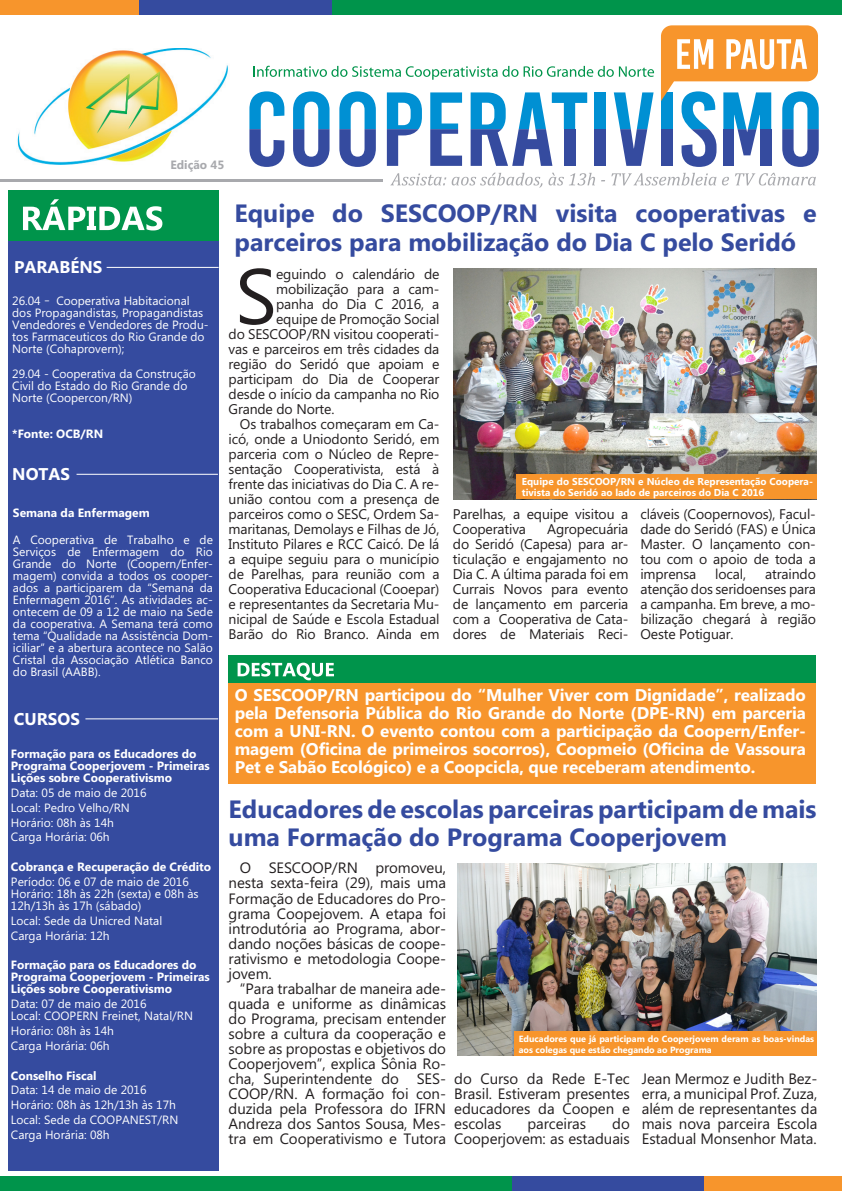
<style>
.page{position:relative;width:842px;height:1191px;background:#fff}
.page>*{position:absolute;margin:0;border:0;box-sizing:border-box;transform-origin:0 0}
.TEXTOS{font:78.3px "Microsoft Phags Pa";color:#231f20}
.TÍTULO{font:700 25px/28px "Microsoft Phags Pa";color:#354b9f}
.DESTAQUES{font:700 17px/18px "Microsoft Phags Pa";letter-spacing:-.01em;color:#fff;text-align:justify}
.TEXTOS-2{font:15px/15px "Microsoft Phags Pa";letter-spacing:-.005em;color:#231f20;text-align:justify}
.TEXTOS-3{font:14px/15px "Microsoft Phags Pa";letter-spacing:-.01em;color:#231f20;text-align:justify}
.CURSOS_NOTAS{font:12px/12px "Microsoft Phags Pa";color:#fff}
.CURSOS_NOTAS-2{font:700 12px/12px "Microsoft Phags Pa";color:#fff}
.PARABÉNS{font:12px/12px "Microsoft Phags Pa";color:#fff}
.PARABÉNS-2{font:700 12px "Microsoft Phags Pa";color:#fff}
.PARABÉNS-3{font:700 12px "Microsoft Phags Pa";color:#a8a9ad}
.LEGENDAS_DIR{font:700 10px/11px "Microsoft Phags Pa";color:#fff}
.LEGENDAS_DIR-2{font:700 9px/11px "Microsoft Phags Pa";color:#fff}
</style>
<div class="page">
<div style="left:229px;top:682px;width:587px;height:101px;background:#f7952c"></div>
<div style="left:594px;top:92px;width:12px;height:37px;background:#0090d3"></div>
<svg style="left:249px;top:91px;width:35px;height:76px"></svg>
<svg style="left:293px;top:91px;width:37px;height:76px"></svg>
<svg style="left:339px;top:91px;width:37px;height:76px"></svg>
<svg style="left:387px;top:92px;width:35px;height:74px"></svg>
<svg style="left:430px;top:92px;width:32px;height:74px"></svg>
<svg style="left:471px;top:92px;width:116px;height:74px"></svg>
<div style="left:564px;top:129px;width:11px;height:37px;background:#354b9f"></div>
<div style="left:594px;top:129px;width:12px;height:37px;background:#354b9f"></div>
<svg style="left:614px;top:92px;width:40px;height:74px"></svg>
<hr style="left:0;top:179px;width:383px;height:2px;background:#a8a9ad">
<svg style="left:661px;top:25px;width:158px;height:142px"></svg>
<svg style="left:254px;top:66px;width:264px;height:14px"></svg>
<svg style="left:524px;top:66px;width:130px;height:11px"></svg>
<img style="left:17px;top:48px;width:211px;height:117px">
<div style="left:332px;top:0;width:510px;height:14px;background:#00944b"></div>
<div style="left:138px;top:0;width:194px;height:14px;background:#354b9f"></div>
<div style="left:1px;top:0;width:138px;height:14px;background:#f7952c"></div>
<div style="left:8px;top:241px;width:211px;height:929px;background:#354b9f"></div>
<img style="left:454px;top:269px;width:363px;height:230px">
<div style="left:8px;top:190px;width:211px;height:51px;background:#00944b"></div>
<div style="left:229px;top:655px;width:587px;height:27px;background:#00944b"></div>
<svg style="left:23px;top:199px;width:139px;height:31px"></svg>
<hr style="left:77px;top:474px;width:141px;height:1px;background:#fff">
<hr style="left:85px;top:718px;width:133px;height:1px;background:#fff">
<img style="left:457px;top:863px;width:360px;height:192px">
<svg style="left:238px;top:662px;width:96px;height:18px"></svg>
<div style="left:0;top:1176px;width:513px;height:15px;background:#00944b"></div>
<div style="left:513px;top:1176px;width:192px;height:15px;background:#354b9f"></div>
<div style="left:705px;top:1176px;width:137px;height:15px;background:#f7952c"></div>
<hr style="left:107px;top:267px;width:112px;height:1px;background:#fff">
<div style="left:516px;top:475px;width:301px;height:24px;background:#f7952c"></div>
<div style="left:514px;top:1031px;width:303px;height:24px;background:#f7952c"></div>
<svg style="left:391px;top:173px;width:55px;height:12px"></svg>
<svg style="left:452px;top:173px;width:90px;height:15px"></svg>
<svg style="left:548px;top:173px;width:47px;height:12px"></svg>
<svg style="left:611px;top:173px;width:105px;height:12px"></svg>
<svg style="left:722px;top:177px;width:7px;height:8px"></svg>
<svg style="left:735px;top:173px;width:81px;height:12px"></svg>
<p class="PARABÉNS-3" style="left:170px;top:156px;width:55px">Edição 45</p>
<p class="DESTAQUES" style="left:14px;top:257px;width:90px">PARABÉNS</p>
<p class="PARABÉNS" style="left:12px;top:295px;width:198px">26.04 – Cooperativa Habitacional dos Propagandistas, Propagandistas<br>Vendedores e Vendedores de Produ&shy;tos Farmaceuticos do Rio Grande do<br>Norte (Cohaprovern);</p>
<p class="PARABÉNS" style="left:12px;top:367px;width:185px">29.04 - Cooperativa da Construção<br>Civil do Estado do Rio Grande do<br>Norte (Coopercon/RN)</p>
<p class="PARABÉNS-2" style="left:12px;top:425px;width:92px">*Fonte: OCB/RN</p>
<p class="DESTAQUES" style="left:12px;top:464px;width:59px">NOTAS</p>
<p class="CURSOS_NOTAS-2" style="left:13px;top:506px;width:138px">Semana da Enfermagem</p>
<p class="CURSOS_NOTAS" style="left:13px;top:533px;width:202px;text-align:justify">A Cooperativa de Trabalho e de Serviços de Enfermagem do Rio Grande do Norte (Coopern/Enfer&shy;magem) convida a todos os cooper&shy;ados a participarem da “Semana da Enfermagem 2016”. As atividades ac&shy;ontecem de 09 a 12 de maio na Sede da cooperativa. A Semana terá como tema “Qualidade na Assistência Dom&shy;iciliar” e a abertura acontece no Salão Cristal da Associação Atlética Banco do Brasil (AABB).</p>
<p class="DESTAQUES" style="left:14px;top:709px;width:67px">CURSOS</p>
<p class="CURSOS_NOTAS-2" style="left:11px;top:747px;width:200px">Formação para os Educadores do<br>Programa Cooperjovem - Primeiras<br>Lições sobre Cooperativismo</p>
<p class="CURSOS_NOTAS" style="left:11px;top:786px;width:137px">Data: 05 de maio de 2016</p>
<p class="CURSOS_NOTAS" style="left:11px;top:801px;width:120px">Local: Pedro Velho/RN</p>
<p class="CURSOS_NOTAS" style="left:11px;top:815px;width:105px">Horário: 08h às 14h</p>
<p class="CURSOS_NOTAS" style="left:11px;top:830px;width:100px">Carga Horária: 06h</p>
<p class="CURSOS_NOTAS-2" style="left:11px;top:860px;width:202px">Cobrança e Recuperação de Crédito</p>
<p class="CURSOS_NOTAS" style="left:11px;top:875px;width:189px">Período: 06 e 07 de maio de 2016<br>Horário: 18h às 22h (sexta) e 08h às<br>12h/13h às 17h (sábado)</p>
<p class="CURSOS_NOTAS" style="left:11px;top:914px;width:153px">Local: Sede da Unicred Natal</p>
<p class="CURSOS_NOTAS" style="left:11px;top:928px;width:100px">Carga Horária: 12h</p>
<p class="CURSOS_NOTAS-2" style="left:11px;top:958px;width:200px">Formação para os Educadores do<br>Programa Cooperjovem - Primeiras<br>Lições sobre Cooperativismo</p>
<p class="CURSOS_NOTAS" style="left:11px;top:997px;width:184px">Data: 07 de maio de 2016<br>Local: COOPERN Freinet, Natal/RN</p>
<p class="CURSOS_NOTAS" style="left:11px;top:1024px;width:105px">Horário: 08h às 14h</p>
<p class="CURSOS_NOTAS" style="left:11px;top:1039px;width:100px">Carga Horária: 06h</p>
<p class="CURSOS_NOTAS-2" style="left:11px;top:1068px;width:87px">Conselho Fiscal</p>
<p class="CURSOS_NOTAS" style="left:11px;top:1083px;width:137px">Data: 14 de maio de 2016</p>
<p class="CURSOS_NOTAS" style="left:11px;top:1098px;width:166px">Horário: 08h às 12h/13h às 17h</p>
<p class="CURSOS_NOTAS" style="left:11px;top:1113px;width:169px">Local: Sede da COOPANEST/RN</p>
<p class="CURSOS_NOTAS" style="left:11px;top:1128px;width:100px">Carga Horária: 08h</p>
<p class="TÍTULO" style="left:234px;top:198px;width:584px">Equipe do SESCOOP/RN visita cooperativas e parceiros para mobilização do Dia C pelo Seridó</p>
<p class="TEXTOS" style="left:235px;top:242px;width:43px">S</p>
<p class="TEXTOS-3" style="left:276px;top:266px;width:165px">eguindo o calendário de</p>
<p class="TEXTOS-3" style="left:276px;top:281px;width:165px">mobilização para a cam-</p>
<p class="TEXTOS-3" style="left:276px;top:296px;width:165px">panha do Dia C 2016, a</p>
<p class="TEXTOS-3" style="left:276px;top:311px;width:165px">equipe de Promoção Social</p>
<p class="TEXTOS-3" style="left:229px;top:326px;width:212px">do SESCOOP/RN visitou cooperati-</p>
<p class="TEXTOS-3" style="left:229px;top:341px;width:212px">vas e parceiros em três cidades da</p>
<p class="TEXTOS-3" style="left:229px;top:356px;width:212px">região do Seridó que apoiam e</p>
<p class="TEXTOS-3" style="left:229px;top:371px;width:212px">participam do Dia de Cooperar</p>
<p class="TEXTOS-3" style="left:229px;top:386px;width:212px">desde o início da campanha no Rio</p>
<p class="TEXTOS-3" style="left:229px;top:401px;width:107px">Grande do Norte.</p>
<p class="TEXTOS-3" style="left:229px;top:416px;width:212px;text-indent:11px">Os trabalhos começaram em Ca&shy;icó, onde a Uniodonto Seridó, em parceria com o Núcleo de Repre&shy;sentação Cooperativista, está à frente das iniciativas do Dia C. A re&shy;união contou com a presença de parceiros como o SESC, Ordem Sa&shy;maritanas, Demolays e Filhas de Jó, Instituto Pilares e RCC Caicó. De lá a equipe seguiu para o município de Parelhas, para reunião com a Cooperativa Educacional (Cooepar) e representantes da Secretaria Mu&shy;nicipal de Saúde e Escola Estadual Barão do Rio Branco. Ainda em</p>
<p class="LEGENDAS_DIR" style="left:522px;top:475px;width:293px">Equipe do SESCOOP/RN e Núcleo de Representação Coopera&shy;tivista do Seridó ao lado de parceiros do Dia C 2016</p>
<p class="TEXTOS-3" style="left:453px;top:506px;width:177px">Parelhas, a equipe visitou a<br>Cooperativa</p>
<p class="TEXTOS-3" style="left:453px;top:521px;width:177px;text-indent:94px">Agropecuária do Seridó (Capesa) para ar&shy;ticulação e engajamento no Dia C. A última parada foi em Currais Novos para evento de lançamento em parceria com a Cooperativa de Cata&shy;dores de Materiais Reci-</p>
<p class="TEXTOS-3" style="left:640px;top:506px;width:177px">cláveis (Coopernovos), Facul&shy;dade do Seridó (FAS) e Única Master. O lançamento con&shy;tou com o apoio de toda a imprensa</p>
<p class="TEXTOS-3" style="left:640px;top:566px;width:177px;text-indent:125px">atraindo atenção dos seridoenses para a campanha. Em breve, a mo&shy;bilização chegará à região Oeste Potiguar.</p>
<p class="TEXTOS-3" style="left:715px;top:566px;width:32px">local,</p>
<p class="DESTAQUES" style="left:235px;top:685px;width:573px">O SESCOOP/RN participou do “Mulher Viver com Dignidade”, realizado pela Defensoria Pública do Rio Grande do Norte (DPE-RN) em parceria com a UNI-RN. O evento contou com a participação da Coopern/Enfer&shy;magem (Oficina de primeiros socorros), Coopmeio (Oficina de Vassoura Pet e Sabão Ecológico) e a Coopcicla, que receberam atendimento.</p>
<p class="TÍTULO" style="left:229px;top:794px;width:589px">Educadores de escolas parceiras participam de mais uma Formação do Programa Cooperjovem</p>
<p class="TEXTOS-2" style="left:229px;top:860px;width:219px;text-indent:11px">O SESCOOP/RN promoveu, nesta sexta-feira (29), mais uma Formação de Educadores do Pro&shy;grama Coopejovem. A etapa foi introdutória ao Programa, abor&shy;dando noções básicas de coope&shy;rativismo e metodologia Coope&shy;jovem.</p>
<p class="TEXTOS-2" style="left:229px;top:980px;width:219px;text-indent:11px">“Para trabalhar de maneira ade&shy;quada e uniforme as dinâmicas do Programa, precisam entender sobre a cultura da cooperação e sobre as propostas e objetivos do Cooperjovem”, explica Sônia Ro&shy;cha, Superintendente do SES-COOP/RN. A formação foi con&shy;duzida pela Professora do IFRN Andreza dos Santos Sousa, Mes&shy;tra em Cooperativismo e Tutora</p>
<p class="LEGENDAS_DIR-2" style="left:519px;top:1032px;width:297px">Educadores que já participam do Cooperjovem deram as boas-vindas aos colegas que estão chegando ao Programa</p>
<p class="TEXTOS-2" style="left:454px;top:1070px;width:177px">do Curso da Rede E-Tec Brasil. Estiveram presentes educadores da Coopen e escolas</p>
<p class="TEXTOS-2" style="left:642px;top:1070px;width:177px">Jean Mermoz e Judith Bez&shy;erra, a municipal Prof. Zuza, além de representantes da mais nova parceira Escola Estadual Monsenhor Mata.</p>
<p class="TEXTOS-2" style="left:454px;top:1115px;width:177px;text-align:right">do<br>Cooperjovem: as estaduais</p>
<p class="TEXTOS-2" style="left:527px;top:1115px;width:60px">parceiras</p>
</div>
